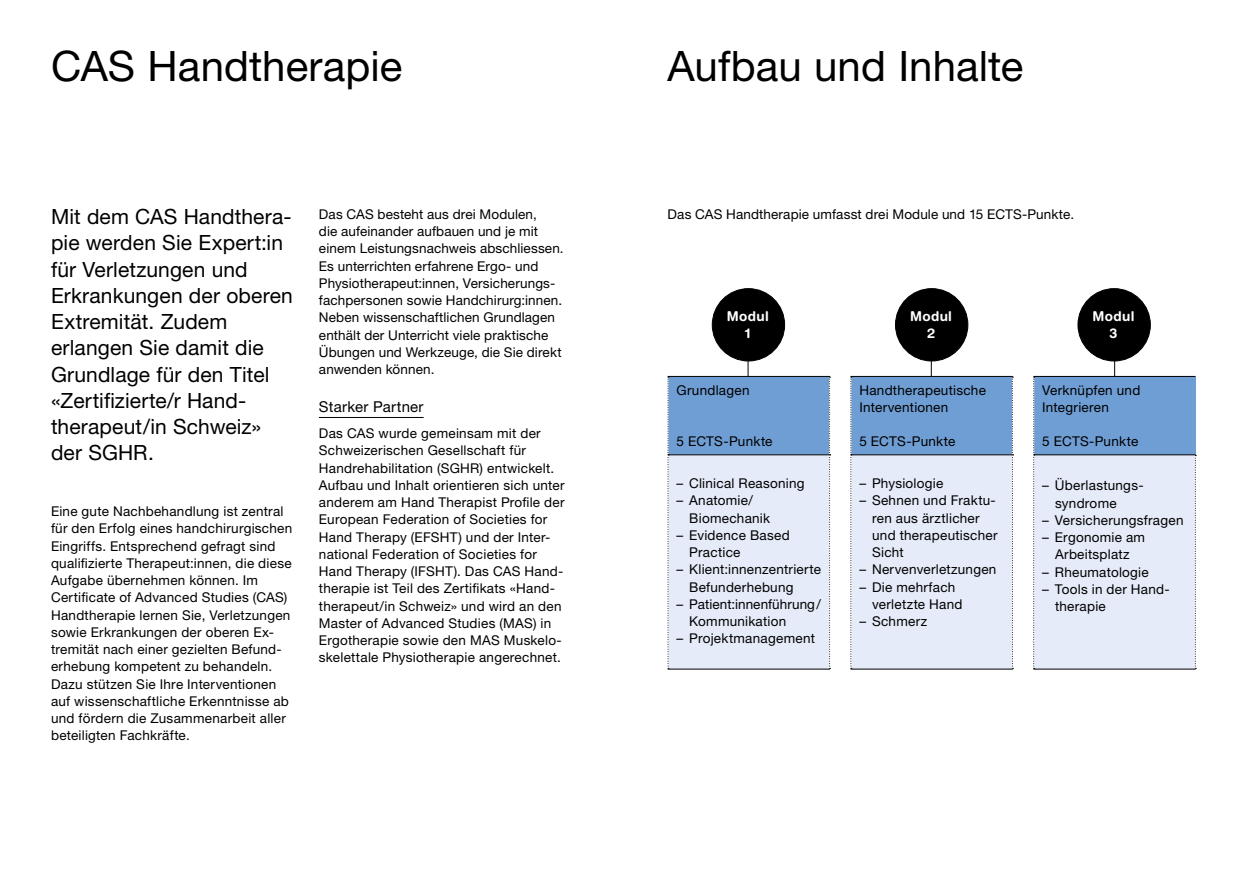
<style>
.page{position:relative;width:1246px;height:893px;background:#fff}
.page>*{position:absolute;margin:0;border:0;box-sizing:border-box;transform-origin:0 0}
.t1{font:42px "Helvetica Neue LT Pro";color:#000}
.t2{font:21px/26.2px "Helvetica Neue LT Pro";letter-spacing:.005em;color:#000}
.t3{font:15px "Helvetica Neue LT Pro";letter-spacing:.02em;color:#000}
.t4{font:13.5px/17.2px "Helvetica Neue LT Pro";letter-spacing:.02em;color:#000}
.t5{font:700 13.5px/17.2px "Helvetica Rounded LT Std";letter-spacing:.025em;color:#fff;text-align:center}
</style>
<div class="page">
<hr style="left:319px;top:417px;width:105px;height:1px;background:#000">
<hr style="left:748px;top:339px;width:1px;height:37px;background:#000">
<hr style="left:931px;top:339px;width:1px;height:37px;background:#000">
<hr style="left:1114px;top:339px;width:1px;height:37px;background:#000">
<div style="left:712px;top:289px;width:73px;height:72px;background:#000;border-radius:50%"></div>
<div style="left:712px;top:288px;width:73px;height:73px;border:1px solid #000;border-radius:50%"></div>
<div style="left:895px;top:289px;width:73px;height:72px;background:#000;border-radius:50%"></div>
<div style="left:895px;top:288px;width:73px;height:73px;border:1px solid #000;border-radius:50%"></div>
<div style="left:1078px;top:289px;width:72px;height:72px;background:#000;border-radius:50%"></div>
<div style="left:1078px;top:288px;width:73px;height:73px;border:1px solid #000;border-radius:50%"></div>
<div style="left:1034px;top:376px;width:161px;height:79px;background:#6f9ed4"></div>
<svg style="left:1013px;top:455px;width:182px;height:214px;background:#e8edf8"></svg>
<hr style="left:1033px;top:376px;width:162px;height:1px;background:#000">
<hr style="left:1034px;top:454px;width:162px;height:1px;background:#000">
<hr style="left:668px;top:669px;width:162px;height:1px;background:#000">
<hr style="left:850px;top:669px;width:163px;height:1px;background:#000">
<hr style="left:1033px;top:669px;width:163px;height:1px;background:#000">
<svg style="left:668px;top:376px;width:345px;height:293px;background:#c7d6ed"></svg>
<svg style="left:1033px;top:377px;width:2px;height:292px"></svg>
<svg style="left:1195px;top:455px;width:1px;height:214px"></svg>
<h1 class="t1" style="left:51px;top:40px;width:353px">CAS Handtherapie</h1>
<h2 class="t2" style="left:51px;top:203px;width:243px">Mit dem CAS Handthera&shy;pie werden Sie Expert:in für Verletzungen und<br>Erkrankungen der oberen<br>Extremität. Zudem erlangen Sie damit die<br>Grundlage für den Titel «Zertifizierte/r Hand&shy;therapeut/in Schweiz» der SGHR.</h2>
<p class="t4" style="left:51px;top:502px;width:243px">Eine gute Nachbehandlung ist zentral für den Erfolg eines handchirurgischen Eingriffs. Entsprechend gefragt sind qualifizierte Therapeut:innen, die diese Aufgabe übernehmen können. Im Certificate of Advanced Studies (CAS)<br>Handtherapie lernen Sie, Verletzungen sowie Erkrankungen der oberen Ex&shy;tremität nach einer gezielten Befund&shy;erhebung kompetent zu behandeln.<br>Dazu stützen Sie Ihre Interventionen auf wissenschaftliche Erkenntnisse ab und fördern die Zusammenarbeit aller beteiligten Fachkräfte.</p>
<p class="t4" style="left:319px;top:205px;width:246px">Das CAS besteht aus drei Modulen,<br>die aufeinander aufbauen und je mit einem Leistungsnachweis abschliessen.<br>Es unterrichten erfahrene Ergo- und Physiotherapeut:innen, Versicherungs&shy;fachpersonen sowie Handchirurg:innen.<br>Neben wissenschaftlichen Grundlagen enthält der Unterricht viele praktische Übungen und Werkzeuge, die Sie direkt anwenden können.</p>
<p class="t3" style="left:319px;top:398px;width:106px">Starker Partner</p>
<p class="t4" style="left:319px;top:424px;width:247px">Das CAS wurde gemeinsam mit der Schweizerischen Gesellschaft für Handrehabilitation (SGHR) entwickelt.<br>Aufbau und Inhalt orientieren sich unter anderem am Hand Therapist Profile der European Federation of Societies for Hand Therapy (EFSHT) und der Inter&shy;national Federation of Societies for Hand Therapy (IFSHT). Das CAS Hand&shy;therapie ist Teil des Zertifikats «Hand&shy;therapeut/in Schweiz» und wird an den Master of Advanced Studies (MAS) in Ergotherapie sowie den MAS Muskelo&shy;skelettale Physiotherapie angerechnet.</p>
<h1 class="t1" style="left:668px;top:40px;width:357px">Aufbau und Inhalte</h1>
<p class="t4" style="left:668px;top:205px;width:408px">Das CAS Handtherapie umfasst drei Module und 15 ECTS-Punkte.</p>
<p class="t5" style="left:727px;top:307px;width:43px">Modul<br>1</p>
<p class="t5" style="left:910px;top:307px;width:43px">Modul<br>2</p>
<p class="t5" style="left:1092px;top:307px;width:43px">Modul<br>3</p>
<p class="t4" style="left:676px;top:381px;width:74px">Grundlagen</p>
<p class="t4" style="left:676px;top:433px;width:98px">5 ECTS-Punkte</p>
<p class="t4" style="left:676px;top:474px;width:130px">– Clinical Reasoning</p>
<p class="t4" style="left:689px;top:492px;width:82px;text-indent:-13px">– Anatomie/<br>Biomechanik</p>
<p class="t4" style="left:689px;top:526px;width:102px;text-indent:-13px">– Evidence Based<br>Practice</p>
<p class="t4" style="left:689px;top:561px;width:133px;text-indent:-13px">– Klient:innenzentrierte<br>Befunderhebung</p>
<p class="t4" style="left:689px;top:595px;width:133px;text-indent:-13px">– Patient:innenführung/<br>Kommunikation</p>
<p class="t4" style="left:676px;top:630px;width:140px">– Projektmanagement</p>
<p class="t4" style="left:859px;top:381px;width:128px">Handtherapeutische<br>Interventionen</p>
<p class="t4" style="left:859px;top:433px;width:98px">5 ECTS-Punkte</p>
<p class="t4" style="left:859px;top:474px;width:85px">– Physiologie</p>
<p class="t4" style="left:872px;top:492px;width:127px;text-indent:-13px">– Sehnen und Fraktu&shy;ren aus ärztlicher und therapeutischer<br>Sicht</p>
<p class="t4" style="left:859px;top:561px;width:139px">– Nervenverletzungen</p>
<p class="t4" style="left:872px;top:578px;width:92px;text-indent:-13px">– Die mehrfach verletzte Hand</p>
<p class="t4" style="left:859px;top:612px;width:69px">– Schmerz</p>
<p class="t4" style="left:1042px;top:381px;width:100px">Verknüpfen und<br>Integrieren</p>
<p class="t4" style="left:1042px;top:433px;width:98px">5 ECTS-Punkte</p>
<p class="t4" style="left:1055px;top:477px;width:87px;text-indent:-13px">– Überlastungs-- syndrome</p>
<p class="t4" style="left:1042px;top:511px;width:143px">– Versicherungsfragen</p>
<p class="t4" style="left:1042px;top:528px;width:104px;text-align:center">– Ergonomie am<br>Arbeitsplatz</p>
<p class="t4" style="left:1042px;top:563px;width:108px">– Rheumatologie</p>
<p class="t4" style="left:1055px;top:580px;width:116px;text-indent:-13px">– Tools in der Hand&shy;therapie</p>
</div>
